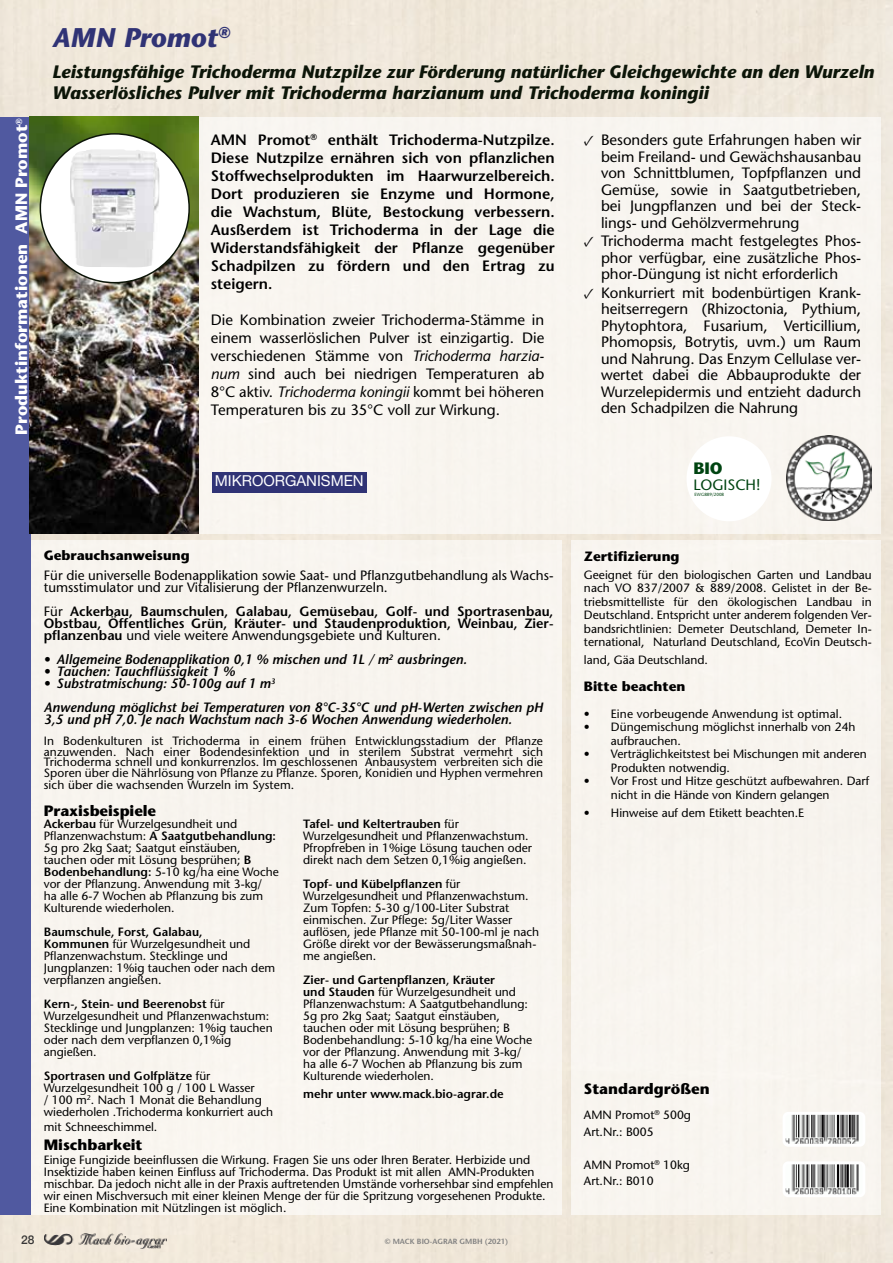
<style>
.page{position:relative;width:893px;height:1263px;background:#efe7da}
.page>*{position:absolute;margin:0;border:0;box-sizing:border-box;transform-origin:0 0}
.t1{font:italic 700 27px "Stone Sans";color:#303375}
.t2{font:italic 700 18px/21px "Stone Sans";color:#0c1508}
.t3{font:700 16.5px "Stone Sans";color:#fff}
.t4{font:700 16.5px "Stone Sans";color:#041}
.t5{font:15px/16.5px "Stone Sans";color:#000;text-align:justify}
.t6{font:600 15px/18px "Stone Sans";color:#000;text-align:justify}
.t7{font:700 15px "Stone Sans";letter-spacing:-.005em;color:#000}
.t8{font:15px "Helvetica Neue";color:#fff}
.t9{font:15px "Stone Sans";color:#041}
.t10{font:italic 600 13.5px/24px "Stone Sans";color:#000}
.t11{font:600 13.5px/12px "Stone Sans";color:#000;text-align:justify}
.t12{font:13.5px/12px "Stone Sans";color:#000}
.t13{font:700 13.5px "Stone Sans";color:#000}
.t14{font:12px/12px "Stone Sans";color:#000}
.t15{font:600 12px "Stone Sans";color:#000}
.t16{font:500 12px "Helvetica Neue";color:#373636}
.t17{font:600 7.5px "Stone Sans";color:#808080}
.t18{font:4.5px "Stone Sans";color:#041}
.s1{font-style:italic}
.s2{font-family:"Minion Pro"}
.s3{font-weight:400}
.s4{font-weight:600}
</style>
<div class="page">
<img style="left:44px;top:1231px;width:123px;height:17px">
<div style="left:0;top:117px;width:880px;height:417px;background:#f8f5f0"></div>
<div style="left:571px;top:540px;width:309px;height:675px;background:#f8f5ef"></div>
<div style="left:30px;top:540px;width:532px;height:675px;background:#f8f4ef"></div>
<div style="left:0;top:117px;width:31px;height:1098px;background:#5059a0"></div>
<img style="left:30px;top:117px;width:168px;height:416px">
<img style="left:787px;top:436px;width:85px;height:84px">
<img style="left:787px;top:1116px;width:74px;height:27px">
<div style="left:783px;top:1112px;width:82px;height:35px;border:3px solid #fff;border-radius:4px"></div>
<img style="left:787px;top:1165px;width:74px;height:28px">
<div style="left:783px;top:1161px;width:82px;height:36px;border:3px solid #fff;border-radius:4px"></div>
<div style="left:686px;top:436px;width:85px;height:85px;background:#fff;border-radius:50%"></div>
<div style="left:212px;top:472px;width:155px;height:20px;background:#303375"></div>
<div style="left:40px;top:134px;width:149px;height:149px;background:#fff;border-radius:50%"></div>
<img style="left:70px;top:149px;width:90px;height:118px">
<h1 class="t1" style="left:52px;top:21px;width:180px">AMN Promot<sup>®</sup></h1>
<h3 class="t3" style="left:11px;top:435px;width:318px;rotate:-90deg">Produktinformationen AMN Promot<sup>®</sup></h3>
<h2 class="t2" style="left:52px;top:61px;width:823px">Leistungsfähige Trichoderma Nutzpilze zur Förderung natürlicher Gleichgewichte an den Wurzeln<br>Wasserlösliches Pulver mit Trichoderma harzianum und Trichoderma koningii</h2>
<p class="t6" style="left:211px;top:131px;width:345px">AMN Promot<sup>®</sup> enthält Trichoderma-Nutzpilze.<br>Diese Nutzpilze ernähren sich von pflanzlichen Stoffwechselprodukten im Haarwurzelbereich.<br>Dort produzieren sie Enzyme und Hormone, die Wachstum, Blüte, Bestockung verbessern.<br>Ausßerdem ist Trichoderma in der Lage die Widerstandsfähigkeit der Pflanze gegenüber Schadpilzen zu fördern und den Ertrag zu steigern.</p>
<p class="t5" style="left:211px;top:311px;width:335px;line-height:18px">Die Kombination zweier Trichoderma-Stämme in einem wasserlöslichen Pulver ist einzigartig. Die verschiedenen Stämme von <span class="s1">Trichoderma harzia&shy;num</span> sind auch bei niedrigen Temperaturen ab 8°C aktiv. <span class="s1">Trichoderma koningii</span> kommt bei höheren Temperaturen bis zu 35°C voll zur Wirkung.</p>
<p class="t8" style="left:215px;top:472px;width:150px">MIKROORGANISMEN</p>
<p class="t5" style="left:601px;top:131px;width:262px;text-indent:-17px"><span class="s2">✓</span> Besonders gute Erfahrungen haben wir beim Freiland- und Gewächshausanbau von Schnittblumen, Topfpflanzen und Gemüse, sowie in Saatgutbetrieben, bei Jungpflanzen und bei der Steck&shy;lings- und Gehölzvermehrung</p>
<p class="t5" style="left:601px;top:233px;width:262px;text-indent:-17px"><span class="s2">✓</span> Trichoderma macht festgelegtes Phos&shy;phor verfügbar, eine zusätzliche Phos&shy;phor-Düngung ist nicht erforderlich</p>
<p class="t5" style="left:601px;top:284px;width:262px;text-indent:-17px"><span class="s2">✓</span> Konkurriert mit bodenbürtigen Krank&shy;heitserregern (Rhizoctonia, Pythium, Phytophtora, Fusarium, Verticillium, Phomopsis, Botrytis, uvm.) um Raum und Nahrung. Das Enzym Cellulase ver&shy;wertet dabei die Abbauprodukte der Wurzelepidermis und entzieht dadurch den Schadpilzen die Nahrung</p>
<h3 class="t4" style="left:693px;top:458px;width:31px">BIO</h3>
<p class="t9" style="left:693px;top:476px;width:69px">LOGISCH!</p>
<p class="t18" style="left:695px;top:492px;width:31px">EWG889/2008</p>
<p class="t13" style="left:44px;top:546px;width:147px">Gebrauchsanweisung</p>
<p class="t12" style="left:44px;top:569px;width:511px">Für die universelle Bodenapplikation sowie Saat- und Pflanzgutbehandlung als Wachs&shy;tumsstimulator und zur Vitalisierung der Pflanzenwurzeln.</p>
<p class="t11" style="left:44px;top:605px;width:511px"><span class="s3">Für</span> Ackerbau, Baumschulen, Galabau, Gemüsebau, Golf- und Sportrasenbau, Obstbau, Öffentliches Grün, Kräuter- und Staudenproduktion, Weinbau, Zier&shy;pflanzenbau <span class="s3">und viele weitere Anwendungsgebiete und Kulturen.</span></p>
<p class="t10" style="left:44px;top:647px;width:424px">• Allgemeine Bodenapplikation 0,1 % mischen und 1L / m<sup>2</sup> ausbringen.</p>
<p class="t10" style="left:44px;top:659px;width:193px">• Tauchen: Tauchflüssigkeit 1 %</p>
<p class="t10" style="left:44px;top:671px;width:501px">• Substratmischung: 50-100g auf 1 m<sup>3<br></sup>Anwendung möglichst bei Temperaturen von 8°C-35°C und pH-Werten zwischen pH</p>
<p class="t10" style="left:44px;top:707px;width:470px">3,5 und pH 7,0. Je nach Wachstum nach 3-6 Wochen Anwendung wiederholen.</p>
<p class="t14" style="left:44px;top:736px;width:501px;line-height:10.5px;text-align:justify">In Bodenkulturen ist Trichoderma in einem frühen Entwicklungsstadium der Pflanze anzuwenden. Nach einer Bodendesinfektion und in sterilem Substrat vermehrt sich Trichoderma schnell und konkurrenzlos. Im geschlossenen Anbausystem verbreiten sich die Sporen über die Nährlösung von Pflanze zu Pflanze. Sporen, Konidien und Hyphen vermehren</p>
<p class="t14" style="left:44px;top:778px;width:252px">sich über die wachsenden Wurzeln im System.</p>
<p class="t7" style="left:44px;top:801px;width:114px">Praxisbeispiele</p>
<p class="t14" style="left:44px;top:817px;width:237px"><span class="s4">Ackerbau</span> für Wurzelgesundheit und Pflanzenwachstum: <span class="s4">A Saatgutbehandlung:<br></span>5g pro 2kg Saat; Saatgut einstäuben, tauchen oder mit Lösung besprühen; <span class="s4">B Bodenbehandlung:</span> 5-10 kg/ha eine Woche vor der Pflanzung. Anwendung mit 3-kg/<br>ha alle 6-7 Wochen ab Pflanzung bis zum Kulturende wiederholen.</p>
<p class="t14" style="left:44px;top:925px;width:233px"><span class="s4">Baumschule, Forst, Galabau,<br>Kommunen</span> für Wurzelgesundheit und<br>Pflanzenwachstum. Stecklinge und<br>Jungplanzen: 1%ig tauchen oder nach dem verpflanzen angießen.</p>
<p class="t14" style="left:44px;top:997px;width:230px"><span class="s4">Kern-, Stein- und Beerenobst</span> für<br>Wurzelgesundheit und Pflanzenwachstum:<br>Stecklinge und Jungplanzen: 1%ig tauchen oder nach dem verpflanzen 0,1%ig angießen.</p>
<p class="t14" style="left:44px;top:1069px;width:231px"><span class="s4">Sportrasen und Golfplätze</span> für Wurzelgesundheit 100 g / 100 L Wasser<br>/ 100 m<sup>2</sup>. Nach 1 Monat die Behandlung wiederholen .Trichoderma konkurriert auch</p>
<p class="t14" style="left:44px;top:1120px;width:115px">mit Schneeschimmel.</p>
<p class="t14" style="left:303px;top:817px;width:230px"><span class="s4">Tafel- und Keltertrauben</span> für Wurzelgesundheit und Pflanzenwachstum.<br>Pfropfreben in 1%ige Lösung tauchen oder direkt nach dem Setzen 0,1%ig angießen.</p>
<p class="t14" style="left:303px;top:877px;width:238px"><span class="s4">Topf- und Kübelpflanzen</span> für Wurzelgesundheit und Pflanzenwachstum.<br>Zum Topfen: 5-30 g/100-Liter Substrat einmischen. Zur Pflege: 5g/Liter Wasser auflösen, jede Pflanze mit 50-100-ml je nach Größe direkt vor der Bewässerungsmaßnah&shy;me angießen.</p>
<p class="t14" style="left:303px;top:973px;width:231px"><span class="s4">Zier- und Gartenpflanzen</span>, <span class="s4">Kräuter<br>und Stauden</span> für Wurzelgesundheit und Pflanzenwachstum: A Saatgutbehandlung:<br>5g pro 2kg Saat; Saatgut einstäuben, tauchen oder mit Lösung besprühen; B Bodenbehandlung: 5-10 kg/ha eine Woche vor der Pflanzung. Anwendung mit 3-kg/ ha alle 6-7 Wochen ab Pflanzung bis zum Kulturende wiederholen.</p>
<p class="t15" style="left:303px;top:1086px;width:202px">mehr unter www.mack.bio-agrar.de</p>
<p class="t7" style="left:44px;top:1135px;width:100px">Mischbarkeit</p>
<p class="t14" style="left:44px;top:1153px;width:511px">Einige Fungizide beeinflussen die Wirkung. Fragen Sie uns oder Ihren Berater. Herbizide und Insektizide haben keinen Einfluss auf Trichoderma. Das Produkt ist mit allen AMN-Produkten mischbar. Da jedoch nicht alle in der Praxis auftretenden Umstände vorhersehbar sind empfehlen wir einen Mischversuch mit einer kleinen Menge der für die Spritzung vorgesehenen Produkte.<br>Eine Kombination mit Nützlingen ist möglich.</p>
<p class="t13" style="left:584px;top:547px;width:97px">Zertifizierung</p>
<p class="t14" style="left:584px;top:568px;width:289px;line-height:13.5px;text-align:justify">Geeignet für den biologischen Garten und Landbau nach VO 837/2007 &amp; 889/2008. Gelistet in der Be&shy;triebsmittelliste für den ökologischen Landbau in Deutschland. Entspricht unter anderem folgenden Ver&shy;bandsrichtlinien: Demeter Deutschland, Demeter In&shy;ternational, Naturland Deutschland, EcoVin Deutsch-</p>
<p class="t14" style="left:584px;top:654px;width:126px">land, Gäa Deutschland.</p>
<p class="t13" style="left:584px;top:677px;width:103px">Bitte beachten</p>
<p class="t14" style="left:584px;top:707px;width:260px">• Eine vorbeugende Anwendung ist optimal.</p>
<p class="t14" style="left:611px;top:720px;width:246px;line-height:13.5px;text-indent:-27px">• Düngemischung möglichst innerhalb von 24h aufbrauchen.</p>
<p class="t14" style="left:611px;top:747px;width:257px;line-height:13.5px;text-indent:-27px">• Verträglichkeitstest bei Mischungen mit anderen<br>Produkten notwendig.</p>
<p class="t14" style="left:611px;top:774px;width:260px;line-height:13.5px;text-indent:-27px">• Vor Frost und Hitze geschützt aufbewahren. Darf nicht in die Hände von Kindern gelangen</p>
<p class="t14" style="left:584px;top:806px;width:222px">• Hinweise auf dem Etikett beachten.E</p>
<p class="t7" style="left:584px;top:1079px;width:127px">Standardgrößen</p>
<p class="t14" style="left:584px;top:1107px;width:109px;line-height:16.5px">AMN Promot<sup>®</sup> 500g<br>Art.Nr.: B005</p>
<p class="t14" style="left:584px;top:1156px;width:107px;line-height:16.5px">AMN Promot<sup>®</sup> 10kg<br>Art.Nr.: B010</p>
<p class="t16" style="left:21px;top:1232px;width:15px">28</p>
<p class="t17" style="left:385px;top:1236px;width:125px">© MACK BIO-AGRAR GMBH (2021)</p>
</div>
